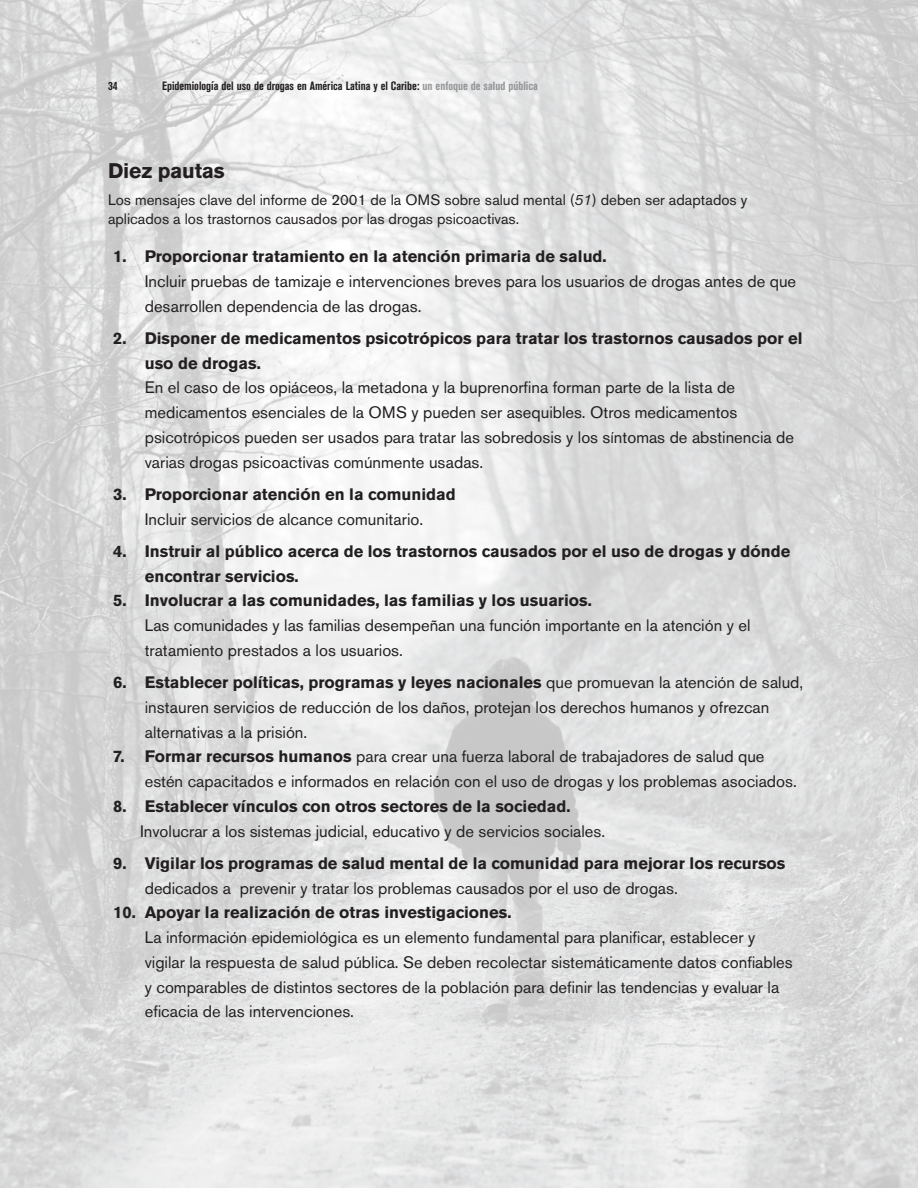
<style>
.page{position:relative;width:918px;height:1188px;background:#fff}
.page>*{position:absolute;margin:0;border:0;box-sizing:border-box;transform-origin:0 0}
.t1{font:700 21px "Akzidenz Grotesk BE";letter-spacing:-.01em;color:#231f20}
.t2{font:16.5px/24.8px "Akzidenz Grotesk BE";color:#231f20}
.t3{font:700 16.5px/24.8px "Akzidenz Grotesk BE";color:#231f20}
.t4{font:15px/19.5px "Akzidenz Grotesk BE";color:#231f20}
.t5{font:700 condensed 12px "Akzidenz Grotesk BE";color:#231f20}
.s1{color:#939598}
.s2{font-style:italic}
.s3{font-weight:700}
</style>
<div class="page">
<img style="left:0;top:0;width:918px;height:1188px">
<p class="t5" style="left:108px;top:79px;width:11px">34</p>
<p class="t5" style="left:162px;top:79px;width:377px">Epidemiología del uso de drogas en América Latina y el Caribe: <span class="s1">un enfoque de salud pública</span></p>
<p class="t1" style="left:108px;top:158px;width:118px">Diez pautas</p>
<p class="t4" style="left:108px;top:190px;width:641px">Los mensajes clave del informe de 2001 de la OMS sobre salud mental (<span class="s2">51</span>) deben ser adaptados y aplicados a los trastornos causados por las drogas psicoactivas.</p>
<p class="t3" style="left:113px;top:244px;width:495px">1. Proporcionar tratamiento en la atención primaria de salud.</p>
<p class="t2" style="left:145px;top:269px;width:653px">Incluir pruebas de tamizaje e intervenciones breves para los usuarios de drogas antes de que desarrollen dependencia de las drogas.</p>
<p class="t3" style="left:145px;top:326px;width:659px;text-indent:-31px">2. Disponer de medicamentos psicotrópicos para tratar los trastornos causados por el uso de drogas.</p>
<p class="t2" style="left:145px;top:375px;width:651px">En el caso de los opiáceos, la metadona y la buprenorfina forman parte de la lista de medicamentos esenciales de la OMS y pueden ser asequibles. Otros medicamentos psicotrópicos pueden ser usados para tratar las sobredosis y los síntomas de abstinencia de varias drogas psicoactivas comúnmente usadas.</p>
<p class="t3" style="left:113px;top:482px;width:344px">3. Proporcionar atención en la comunidad</p>
<p class="t2" style="left:145px;top:507px;width:280px">Incluir servicios de alcance comunitario.</p>
<p class="t3" style="left:145px;top:539px;width:647px;text-indent:-31px">4. Instruir al público acerca de los trastornos causados por el uso de drogas y dónde encontrar servicios.</p>
<p class="t3" style="left:113px;top:588px;width:480px">5. Involucrar a las comunidades, las familias y los usuarios.</p>
<p class="t2" style="left:145px;top:613px;width:607px">Las comunidades y las familias desempeñan una función importante en la atención y el tratamiento prestados a los usuarios.</p>
<p class="t2" style="left:145px;top:670px;width:660px;text-indent:-31px"><span class="s3">6. Establecer políticas, programas y leyes nacionales</span> que promuevan la atención de salud, instauren servicios de reducción de los daños, protejan los derechos humanos y ofrezcan alternativas a la prisión.</p>
<p class="t2" style="left:145px;top:744px;width:654px;text-indent:-31px"><span class="s3">7. Formar recursos humanos</span> para crear una fuerza laboral de trabajadores de salud que estén capacitados e informados en relación con el uso de drogas y los problemas asociados.</p>
<p class="t3" style="left:113px;top:794px;width:459px">8. Establecer vínculos con otros sectores de la sociedad.</p>
<p class="t2" style="left:140px;top:819px;width:467px">Involucrar a los sistemas judicial, educativo y de servicios sociales.</p>
<p class="t3" style="left:113px;top:851px;width:674px">9. Vigilar los programas de salud mental de la comunidad para mejorar los recursos</p>
<p class="t2" style="left:145px;top:876px;width:535px">dedicados a prevenir y tratar los problemas causados por el uso de drogas.</p>
<p class="t3" style="left:113px;top:900px;width:400px">10. Apoyar la realización de otras investigaciones.</p>
<p class="t2" style="left:145px;top:925px;width:649px">La información epidemiológica es un elemento fundamental para planificar, establecer y vigilar la respuesta de salud pública. Se deben recolectar sistemáticamente datos confiables y comparables de distintos sectores de la población para definir las tendencias y evaluar la eficacia de las intervenciones.</p>
</div>
